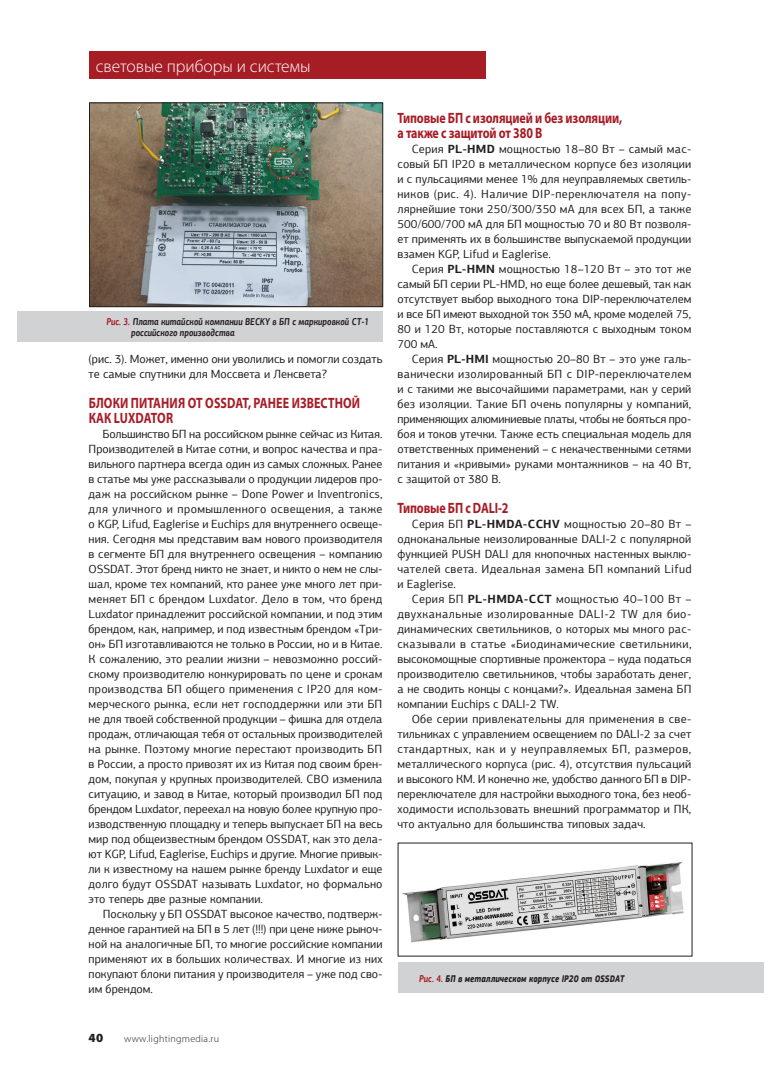
<style>
.page{position:relative;width:780px;height:1088px;background:#fff}
.page>*{position:absolute;margin:0;border:0;box-sizing:border-box;transform-origin:0 0}
.t1{font:300 17.5px "Myriad Pro";color:#fff}
.Pod_ZAG_02{font:700 15px/15px "Myriad Pro";letter-spacing:-.01em;color:#a71d26;scale:.8 1}
.Pod_ZAG_01{font:700 15px/15px "Myriad Pro";letter-spacing:.01em;color:#a71d26;scale:.8 1}
.t2{font:900 12.5px "Myriad Pro";color:#231f20}
.body{font:11.88px/15px "PF Agora Sans Pro";color:#231f20;text-align:justify}
.рисунок_внутри{font:italic 700 10px/11.2px "PF Agora Sans Pro";letter-spacing:.01em;color:#231f20;scale:.8 1}
.рисунок_вправо{font:italic 700 10px "PF Square Sans Pro";letter-spacing:.01em;color:#231f20;scale:.8 1}
.t3{font:300 10px "Myriad Pro";letter-spacing:.03em;color:#231f20}
.s1{color:#a71d26}
.s2{font-weight:700}
.s3{font-family:"PF Agora Sans Pro";color:#a71d26}
</style>
<div class="page">
<div style="left:89px;top:52px;width:396px;height:27px;background:#a71d26"></div>
<div style="left:18px;top:312px;width:365px;height:30px;background:#d1d2d4"></div>
<img style="left:91px;top:105px;width:290px;height:200px">
<div style="left:89px;top:103px;width:294px;height:204px;border:1px solid #231f20"></div>
<img style="left:402px;top:861px;width:282px;height:82px">
<div style="left:398px;top:963px;width:365px;height:30px;background:#d1d2d4"></div>
<h1 class="t1" style="left:96px;top:56px;width:216px">световые приборы и системы</h1>
<p class="рисунок_внутри" style="left:131px;top:316px;width:299px;text-indent:-25px"><span class="s1">Рис. 3.</span> Плата китайской компании BECKY в БП с маркировкой СТ-1 российского производства</p>
<p class="body" style="left:89px;top:351px;width:295px">(рис. 3). Может, именно они уволились и помогли создать те самые спутники для Моссвета и Ленсвета?</p>
<p class="Pod_ZAG_01" style="left:89px;top:395px;width:341px">БЛОКИ ПИТАНИЯ ОТ OSSDAT, РАНЕЕ ИЗВЕСТНОЙ<br>КАК LUXDATOR</p>
<p class="body" style="left:89px;top:426px;width:295px;text-indent:14px">Большинство БП на российском рынке сейчас из Китая.<br>Производителей в Китае сотни, и вопрос качества и пра&shy;вильного партнера всегда один из самых сложных. Ранее в статье мы уже рассказывали о продукции лидеров про&shy;даж на российском рынке – Done Power и Inventronics, для уличного и промышленного освещения, а также о KGP, Lifud, Eaglerise и Euchips для внутреннего освеще&shy;ния. Сегодня мы представим вам нового производителя в сегменте БП для внутреннего освещения – компанию OSSDAT. Этот бренд никто не знает, и никто о нем не слы&shy;шал, кроме тех компаний, кто ранее уже много лет при&shy;меняет БП с брендом Luxdator. Дело в том, что бренд Luxdator принадлежит российской компании, и под этим брендом, как, например, и под известным брендом «Три&shy;он» БП изготавливаются не только в России, но и в Китае.<br>К сожалению, это реалии жизни – невозможно россий&shy;скому производителю конкурировать по цене и срокам производства БП общего применения с IP20 для ком&shy;мерческого рынка, если нет господдержки или эти БП не для твоей собственной продукции – фишка для отдела продаж, отличающая тебя от остальных производителей на рынке. Поэтому многие перестают производить БП в России, а просто привозят их из Китая под своим брен&shy;дом, покупая у крупных производителей. СВО изменила ситуацию, и завод в Китае, который производил БП под брендом Luxdator, переехал на новую более крупную про&shy;изводственную площадку и теперь выпускает БП на весь мир под общеизвестным брендом OSSDAT, как это дела&shy;ют KGP, Lifud, Eaglerise, Euchips и другие. Многие привык&shy;ли к известному на нашем рынке бренду Luxdator и еще долго будут OSSDAT называть Luxdator, но формально это теперь две разные компании.</p>
<p class="body" style="left:89px;top:906px;width:295px;text-indent:14px">Поскольку у БП OSSDAT высокое качество, подтверж&shy;денное гарантией на БП в 5 лет (!!!) при цене ниже рыноч&shy;ной на аналогичные БП, то многие российские компании применяют их в больших количествах. И многие из них покупают блоки питания у производителя – уже под сво&shy;им брендом.</p>
<p class="Pod_ZAG_02" style="left:397px;top:110px;width:282px">Типовые БП с изоляцией и без изоляции, а также с защитой от 380 В</p>
<p class="body" style="left:397px;top:141px;width:295px;text-indent:14px">Серия <span class="s2">PL-HMD</span> мощностью 18–80 Вт – самый мас&shy;совый БП IP20 в металлическом корпусе без изоляции и с пульсациями менее 1% для неуправляемых светиль&shy;ников (рис. 4). Наличие DIP-переключателя на попу&shy;лярнейшие токи 250/300/350 мА для всех БП, а также 500/600/700 мА для БП мощностью 70 и 80 Вт позволя&shy;ет применять их в большинстве выпускаемой продукции взамен KGP, Lifud и Eaglerise.</p>
<p class="body" style="left:397px;top:261px;width:295px;text-indent:14px">Серия <span class="s2">PL-HMN</span> мощностью 18–120 Вт – это тот же самый БП серии PL-HMD, но еще более дешевый, так как отсутствует выбор выходного тока DIP-переключателем и все БП имеют выходной ток 350 мА, кроме моделей 75, 80 и 120 Вт, которые поставляются с выходным током 700 мА.</p>
<p class="body" style="left:397px;top:351px;width:295px;text-indent:14px">Серия <span class="s2">PL-HMI</span> мощностью 20–80 Вт – это уже галь&shy;ванически изолированный БП с DIP-переключателем и с такими же высочайшими параметрами, как у серий без изоляции. Такие БП очень популярны у компаний, применяющих алюминиевые платы, чтобы не бояться про&shy;боя и токов утечки. Также есть специальная модель для ответственных применений – с некачественными сетями питания и «кривыми» руками монтажников – на 40 Вт, с защитой от 380 В.</p>
<p class="Pod_ZAG_02" style="left:397px;top:500px;width:140px">Типовые БП с DALI‑2</p>
<p class="body" style="left:397px;top:516px;width:295px;text-indent:14px">Серия БП <span class="s2">PL-HMDA-CCHV</span> мощностью 20–80 Вт – одноканальные неизолированные DALI‑2 с популярной функцией PUSH DALI для кнопочных настенных выклю&shy;чателей света. Идеальная замена БП компаний Lifud и Eaglerise.</p>
<p class="body" style="left:397px;top:591px;width:295px;text-indent:14px">Серия БП <span class="s2">PL-HMDA-CCT</span> мощностью 40–100 Вт – двухканальные изолированные DALI‑2 TW для био&shy;динамических светильников, о которых мы много рас&shy;сказывали в статье «Биодинамические светильники, высокомощные спортивные прожектора – куда податься производителю светильников, чтобы заработать денег, а не сводить концы с концами?». Идеальная замена БП компании Euchips с DALI‑2 TW.</p>
<p class="body" style="left:397px;top:711px;width:295px;text-indent:14px">Обе серии привлекательны для применения в све&shy;тильниках с управлением освещением по DALI‑2 за счет стандартных, как и у неуправляемых БП, размеров, металлического корпуса (рис. 4), отсутствия пульсаций и высокого КМ. И конечно же, удобство данного БП в DIP&shy;переключателе для настройки выходного тока, без необ&shy;ходимости использовать внешний программатор и ПК, что актуально для большинства типовых задач.</p>
<p class="рисунок_вправо" style="left:419px;top:972px;width:258px"><span class="s3">Рис. 4.</span> БП в металлическом корпусе IP20 от OSSDAT</p>
<p class="t2" style="left:89px;top:1030px;width:16px">40</p>
<p class="t3" style="left:124px;top:1032px;width:96px">www.lightingmedia.ru</p>
</div>
